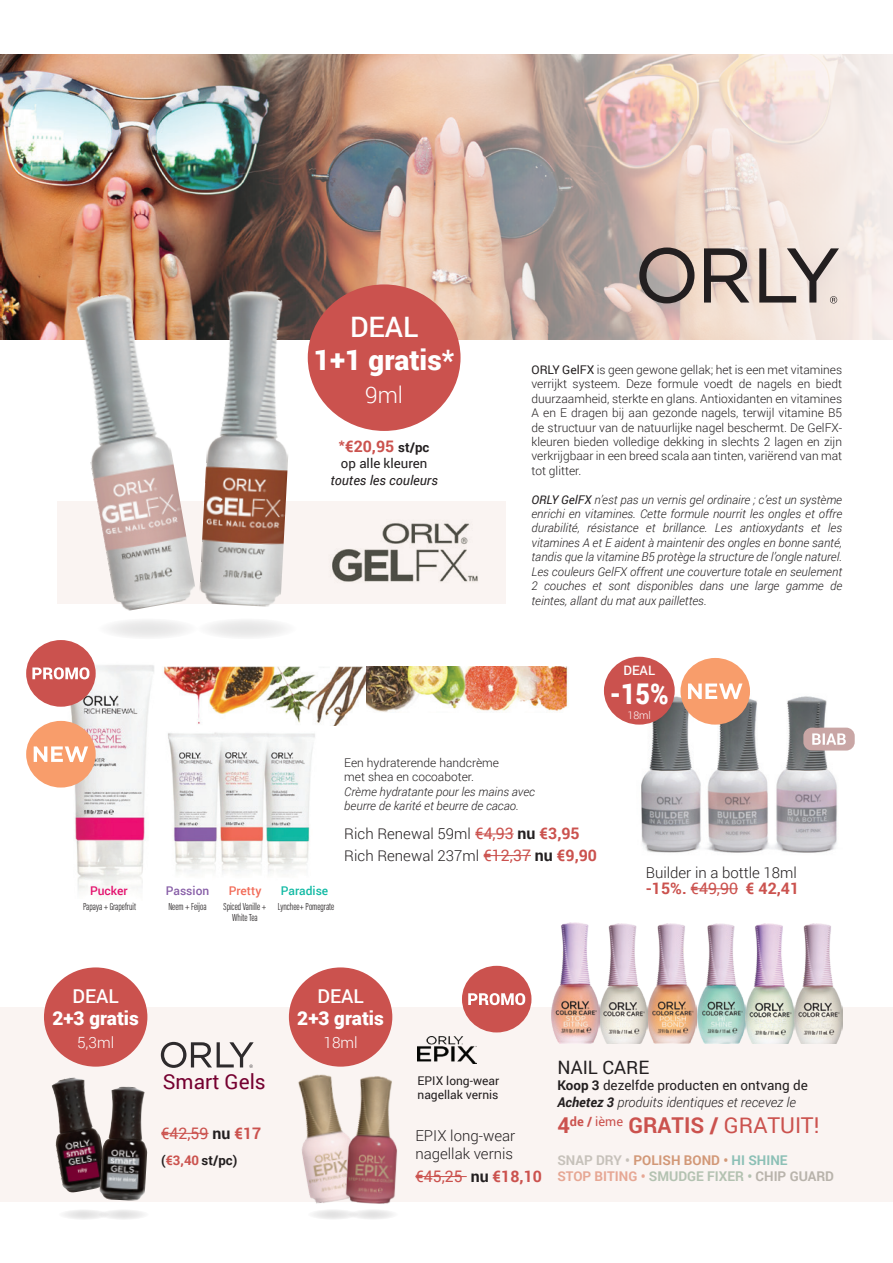
<style>
.page{position:relative;width:893px;height:1263px;background:#fff}
.page>*{position:absolute;margin:0;border:0;box-sizing:border-box;transform-origin:0 0}
.t1{font:900 28.5px "Roboto";color:#fff;scale:.88 1}
.t2{font:900 28.2px "Roboto";color:#fff}
.t3{font:500 28.2px "Roboto";color:#fff}
.t4{font:300 22.8px "Roboto";color:#fff}
.t5{font:700 21.9px "Roboto";color:#cb524e}
.t6{font:20.7px "Roboto";color:#750030}
.t7{font:900 19.05px "Roboto";color:#fff}
.t8{font:500 19.05px "Roboto";color:#fff}
.t9{font:18.45px "Roboto";color:#231f20}
.t10{font:700 15.9px "Roboto";color:#cb524e}
.t11{font:15.9px "Roboto";color:#cb524e}
.t12{font:300 15.45px "Roboto";color:#fff}
.t13{font:300 15px/21.6px "Roboto";color:#231f20}
.t14{font:italic 300 13.5px/16.2px "Roboto";color:#231f20}
.t15{font:700 13.5px/16.2px "Roboto";color:#b3c2b1}
.t16{font:italic 13.2px "Roboto";color:#231f20}
.t17{font:13.2px "Roboto";color:#231f20}
.t18{font:700 13.2px "Roboto";color:#231f20}
.t19{font:500 13.05px "Roboto";color:#fff}
.t20{font:italic 300 12px/14.4px "Roboto";color:#231f20;text-align:justify}
.t21{font:300 12px/14.4px "Roboto";color:#231f20;text-align:justify}
.t22{font:12px/14.4px "Roboto";color:#231f20}
.t23{font:500 12px "Roboto";color:#11baa4}
.t24{font:500 12px "Roboto";color:#885fa8}
.t25{font:500 12px "Roboto";color:#e4106c}
.t26{font:500 12px "Roboto";color:#f26b58}
.t27{font:10.5px/10.5px "Acumin Variable Concept";color:#231f20;text-align:center}
.t28{font:300 10.5px "Roboto";color:#fff}
.s1{font-family:"Arial"}
.s2{font-size:13.2px;color:#231f20}
.s3{font-weight:400}
.s4{font-weight:400;font-size:15.9px;color:#cb524e}
.s5{font-weight:700;font-size:15.9px}
.s6{font-weight:700;font-size:15.9px;color:#cb524e}
.s7{font-weight:700;color:#231f20}
.s8{font-weight:700}
.s9{color:#cb524e}
.s10{font-weight:700;font-style:normal}
.s11{font-weight:400;font-style:normal}
.s12{color:#c6c1ba}
.s13{color:#d29877}
.s14{color:#8cc0b6}
.s15{color:#e6a794}
.s16{color:#b8b3ab}
</style>
<div class="page">
<img style="left:0;top:54px;width:130px;height:285px">
<img style="left:130px;top:54px;width:763px;height:285px">
<div style="left:196px;top:618px;width:102px;height:21px;background:#f1f0f1;border-radius:50%"></div>
<div style="left:97px;top:618px;width:102px;height:21px;background:#f1f0f1;border-radius:50%"></div>
<div style="left:57px;top:501px;width:448px;height:103px;background:#faf4f2"></div>
<div style="left:0;top:1007px;width:893px;height:194px;background:#faf4f2"></div>
<svg style="left:639px;top:247px;width:55px;height:56px;background:#968680"></svg>
<svg style="left:704px;top:248px;width:45px;height:55px;background:#958882"></svg>
<svg style="left:759px;top:248px;width:80px;height:55px;background:#b7aca7"></svg>
<img style="left:62px;top:289px;width:135px;height:322px">
<img style="left:199px;top:289px;width:98px;height:318px">
<svg style="left:348px;top:1209px;width:51px;height:11px"></svg>
<svg style="left:307px;top:1209px;width:52px;height:11px"></svg>
<img style="left:280px;top:1061px;width:85px;height:143px">
<img style="left:418px;top:1036px;width:58px;height:28px">
<img style="left:338px;top:1064px;width:71px;height:146px">
<div style="left:289px;top:967px;width:103px;height:100px;background:#cb524e;border-radius:50%"></div>
<div style="left:308px;top:284px;width:153px;height:147px;background:#cb524e;border-radius:50%"></div>
<svg style="left:98px;top:1209px;width:51px;height:11px"></svg>
<svg style="left:58px;top:1209px;width:51px;height:11px"></svg>
<hr style="left:475px;top:833px;width:39px;height:1px;background:#cb524e">
<hr style="left:483px;top:855px;width:48px;height:1px;background:#cb524e">
<img style="left:51px;top:1077px;width:49px;height:115px">
<img style="left:100px;top:1087px;width:47px;height:113px">
<div style="left:44px;top:967px;width:103px;height:100px;background:#cb524e;border-radius:50%"></div>
<svg style="left:161px;top:1042px;width:93px;height:26px"></svg>
<div style="left:462px;top:966px;width:69px;height:66px;background:#cb524e;border-radius:50%"></div>
<svg style="left:468px;top:993px;width:57px;height:12px"></svg>
<img style="left:698px;top:923px;width:144px;height:121px">
<img style="left:552px;top:922px;width:144px;height:122px">
<img style="left:332px;top:523px;width:146px;height:59px">
<img style="left:57px;top:663px;width:258px;height:231px">
<img style="left:157px;top:667px;width:209px;height:59px">
<img style="left:366px;top:667px;width:202px;height:45px">
<img style="left:641px;top:684px;width:201px;height:169px">
<div style="left:680px;top:658px;width:70px;height:67px;background:#f89d6b;border-radius:50%"></div>
<svg style="left:688px;top:683px;width:54px;height:16px"></svg>
<div style="left:604px;top:657px;width:71px;height:68px;background:#cb524e;border-radius:50%"></div>
<div style="left:26px;top:640px;width:70px;height:67px;background:#cb524e;border-radius:50%"></div>
<svg style="left:32px;top:667px;width:57px;height:12px"></svg>
<hr style="left:161px;top:1133px;width:48px;height:1px;background:#cb524e">
<hr style="left:691px;top:888px;width:47px;height:1px;background:#cb524e">
<hr style="left:415px;top:1176px;width:52px;height:1px;background:#cb524e">
<div style="left:803px;top:728px;width:52px;height:22px;background:#c9a6a5;border-radius:9px"></div>
<svg style="left:812px;top:733px;width:34px;height:12px"></svg>
<div style="left:26px;top:721px;width:70px;height:66px;background:#f89d6b;border-radius:50%"></div>
<svg style="left:34px;top:746px;width:54px;height:16px"></svg>
<h2 class="t3" style="left:350px;top:307px;width:70px">DEAL</h2>
<h2 class="t2" style="left:314px;top:340px;width:142px">1+1 gratis*</h2>
<h3 class="t4" style="left:365px;top:379px;width:39px">9ml</h3>
<h3 class="t10" style="left:339px;top:435px;width:92px"><span class="s1">*</span>€20,95 <span class="s2">st/pc</span></h3>
<p class="t17" style="left:341px;top:454px;width:88px">op alle kleuren</p>
<p class="t16" style="left:330px;top:471px;width:109px">toutes les couleurs</p>
<p class="t21" style="left:531px;top:362px;width:312px"><span class="s3">ORLY GelFX</span> is geen gewone gellak; het is een met vitamines verrijkt systeem. Deze formule voedt de nagels en biedt duurzaamheid, sterkte en glans. Antioxidanten en vitamines A en E dragen bij aan gezonde nagels, terwijl vitamine B5 de structuur van de natuurlijke nagel beschermt. De GelFX&shy;kleuren bieden volledige dekking in slechts 2 lagen en zijn verkrijgbaar in een breed scala aan tinten, variërend van mat tot glitter.</p>
<p class="t20" style="left:531px;top:492px;width:312px"><span class="s3">ORLY GelFX</span> n’est pas un vernis gel ordinaire ; c’est un système enrichi en vitamines. Cette formule nourrit les ongles et offre durabilité, résistance et brillance. Les antioxydants et les vitamines A et E aident à maintenir des ongles en bonne santé, tandis que la vitamine B5 protège la structure de l’ongle naturel.<br>Les couleurs GelFX offrent une couverture totale en seulement 2 couches et sont disponibles dans une large gamme de teintes, allant du mat aux paillettes.</p>
<p class="t19" style="left:623px;top:661px;width:33px">DEAL</p>
<h1 class="t1" style="left:610px;top:673px;width:69px">-15%</h1>
<p class="t28" style="left:628px;top:708px;width:25px">18ml</p>
<p class="t21" style="left:344px;top:755px;width:156px">Een hydraterende handcrème met shea en cocoaboter.</p>
<p class="t20" style="left:344px;top:784px;width:192px">Crème hydratante pour les mains avec beurre de karité et beurre de cacao.</p>
<p class="t25" style="left:90px;top:882px;width:39px">Pucker</p>
<p class="t24" style="left:166px;top:882px;width:45px">Passion</p>
<p class="t26" style="left:229px;top:882px;width:34px">Pretty</p>
<p class="t23" style="left:281px;top:882px;width:49px">Paradise</p>
<p class="t27" style="left:83px;top:901px;width:55px">Papaya + Grapefruit</p>
<p class="t27" style="left:168px;top:901px;width:40px">Neem + Feijoa</p>
<p class="t27" style="left:224px;top:901px;width:44px">Spiced Vanille +<br>White Tea</p>
<p class="t27" style="left:278px;top:901px;width:58px">Lynchee+ Pomegrate</p>
<p class="t13" style="left:344px;top:823px;width:254px">Rich Renewal 59ml <span class="s4">€4,93</span> <span class="s5">nu</span> <span class="s6">€3,95<br></span>Rich Renewal 237ml <span class="s4">€12,37</span> <span class="s5">nu</span> <span class="s6">€9,90</span></p>
<h3 class="t8" style="left:73px;top:982px;width:48px">DEAL</h3>
<h3 class="t7" style="left:52px;top:1005px;width:88px">2+3 gratis</h3>
<p class="t12" style="left:77px;top:1031px;width:39px">5,3ml</p>
<h3 class="t8" style="left:317px;top:982px;width:48px">DEAL</h3>
<h3 class="t7" style="left:297px;top:1005px;width:88px">2+3 gratis</h3>
<p class="t12" style="left:323px;top:1031px;width:36px">18ml</p>
<p class="t13" style="left:646px;top:861px;width:153px">Builder in a bottle 18ml</p>
<h3 class="t10" style="left:646px;top:877px;width:155px">-15%. <span class="s3">€49,90</span> € 42,41</h3>
<h3 class="t6" style="left:163px;top:1067px;width:104px">Smart Gels</h3>
<h3 class="t11" style="left:161px;top:1122px;width:102px">€42,59 <span class="s7">nu</span> <span class="s8">€17</span></h3>
<p class="t18" style="left:161px;top:1151px;width:78px">(<span class="s9">€3,40</span> st/pc)</p>
<p class="t22" style="left:418px;top:1072px;width:83px">EPIX long-wear nagellak vernis</p>
<p class="t13" style="left:415px;top:1126px;width:101px;line-height:18px">EPIX long-wear nagellak vernis</p>
<h3 class="t11" style="left:415px;top:1165px;width:128px">€45,25 <span class="s7">nu</span> <span class="s8">€18,10</span></h3>
<h3 class="t9" style="left:557px;top:1055px;width:93px">NAIL CARE</h3>
<p class="t14" style="left:557px;top:1077px;width:252px"><span class="s10">Koop 3</span> <span class="s11">dezelfde producten en ontvang de<br></span><span class="s8">Achetez 3</span> produits identiques et recevez le</p>
<h3 class="t5" style="left:557px;top:1110px;width:264px">4<sup>de</sup> <sup>/</sup> <sup>ième</sup> GRATIS / <span class="s3">GRATUIT!</span></h3>
<p class="t15" style="left:557px;top:1152px;width:278px"><span class="s12">SNAP DRY •</span> <span class="s13">POLISH BOND •</span> <span class="s14">HI SHINE<br></span><span class="s15">STOP BITING •</span> SMUDGE FIXER • <span class="s16">CHIP GUARD</span></p>
</div>
